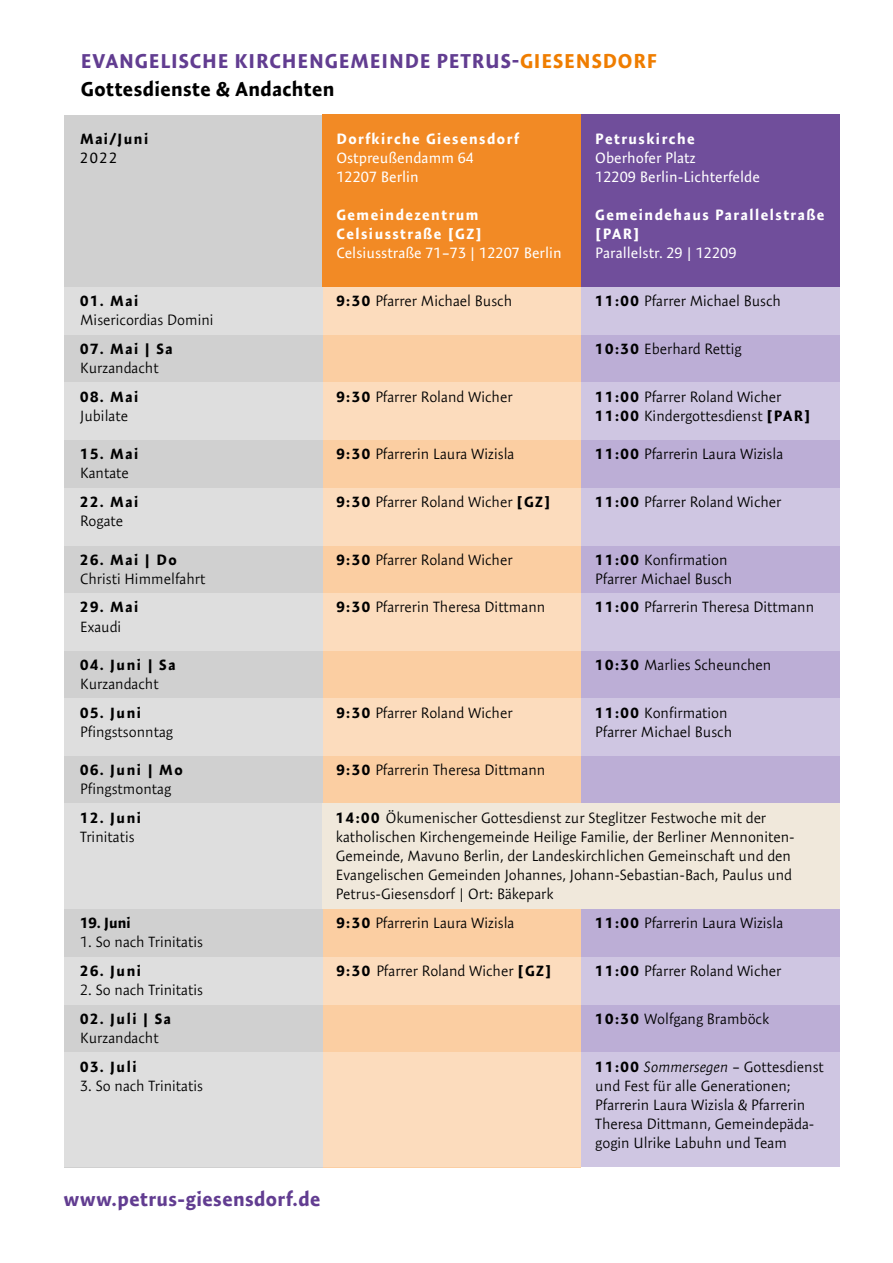
<style>
.page{position:relative;width:893px;height:1263px;background:#fff}
.page>*{position:absolute;margin:0;border:0;box-sizing:border-box;transform-origin:0 0}
.t1{font:700 20.25px/28.2px "Expo Sans Pro";letter-spacing:.045em;color:#623d91}
.t2{font:700 20.25px "Expo Sans Pro";letter-spacing:.025em;color:#623d91}
.t3{font:300 15px/19.2px "Expo Sans Pro";color:#000}
.t4{font:700 15px "Expo Sans Pro";letter-spacing:.1em;color:#000}
.t5{font:15px/19.2px "Expo Sans Pro";color:#fff}
.t6{font:700 15px/19.2px "Expo Sans Pro";letter-spacing:.1em;color:#fff}
.t7{font:15px "Expo Sans Pro";color:#000}
.s1{color:#ef7d00}
.s2{color:#000}
.s3{font-weight:700}
.s4{font-style:italic}
</style>
<div class="page">
<div style="left:322px;top:249px;width:259px;height:918px;background:#fbcea2"></div>
<div style="left:64px;top:115px;width:258px;height:1052px;background:#d0d0d0"></div>
<div style="left:322px;top:115px;width:259px;height:172px;background:#f28a25"></div>
<div style="left:581px;top:196px;width:259px;height:971px;background:#bcaed6"></div>
<svg style="left:64px;top:287px;width:776px;height:48px"></svg>
<svg style="left:64px;top:383px;width:776px;height:57px"></svg>
<svg style="left:64px;top:488px;width:776px;height:57px"></svg>
<svg style="left:64px;top:593px;width:776px;height:58px"></svg>
<svg style="left:64px;top:698px;width:776px;height:58px"></svg>
<svg style="left:64px;top:957px;width:776px;height:48px"></svg>
<svg style="left:64px;top:1052px;width:776px;height:115px"></svg>
<div style="left:581px;top:115px;width:259px;height:172px;background:#704e9b"></div>
<div style="left:64px;top:804px;width:776px;height:105px;background:linear-gradient(to right,#dedede,#f6ebda)"></div>
<h1 class="t1" style="left:81px;top:46px;width:577px">EVANGELISCHE KIRCHENGEMEINDE PETRUS-<span class="s1">GIESENSDORF<br></span><span class="s2">Gottesdienste &amp; Andachten</span></h1>
<p class="t4" style="left:80px;top:129px;width:70px">Mai/Juni</p>
<p class="t7" style="left:80px;top:149px;width:39px">2022</p>
<p class="t4" style="left:80px;top:292px;width:60px">01. Mai</p>
<p class="t3" style="left:80px;top:310px;width:135px">Misericordias Domini</p>
<p class="t4" style="left:80px;top:339px;width:94px">07. Mai | Sa</p>
<p class="t3" style="left:80px;top:358px;width:80px">Kurzandacht</p>
<p class="t4" style="left:80px;top:387px;width:60px">08. Mai</p>
<p class="t3" style="left:80px;top:406px;width:49px">Jubilate</p>
<p class="t4" style="left:80px;top:445px;width:60px">15. Mai</p>
<p class="t3" style="left:80px;top:463px;width:50px">Kantate</p>
<p class="t4" style="left:80px;top:493px;width:60px">22. Mai</p>
<p class="t3" style="left:80px;top:511px;width:44px">Rogate</p>
<p class="t4" style="left:80px;top:550px;width:98px">26. Mai | Do</p>
<p class="t3" style="left:80px;top:569px;width:127px">Christi Himmelfahrt</p>
<p class="t4" style="left:80px;top:598px;width:60px">29. Mai</p>
<p class="t3" style="left:80px;top:617px;width:43px">Exaudi</p>
<p class="t4" style="left:80px;top:655px;width:97px">04. Juni | Sa</p>
<p class="t3" style="left:80px;top:674px;width:80px">Kurzandacht</p>
<p class="t4" style="left:80px;top:703px;width:62px">05. Juni</p>
<p class="t3" style="left:80px;top:722px;width:94px">Pfingstsonntag</p>
<p class="t4" style="left:80px;top:760px;width:104px">06. Juni | Mo</p>
<p class="t3" style="left:80px;top:779px;width:92px">Pfingstmontag</p>
<p class="t4" style="left:80px;top:808px;width:62px">12. Juni</p>
<p class="t3" style="left:80px;top:827px;width:56px">Trinitatis</p>
<p class="t4" style="left:80px;top:914px;width:52px">19. Juni</p>
<p class="t3" style="left:80px;top:932px;width:124px">1. So nach Trinitatis</p>
<p class="t4" style="left:80px;top:961px;width:62px">26. Juni</p>
<p class="t3" style="left:80px;top:980px;width:124px">2. So nach Trinitatis</p>
<p class="t4" style="left:80px;top:1009px;width:92px">02. Juli | Sa</p>
<p class="t3" style="left:80px;top:1028px;width:80px">Kurzandacht</p>
<p class="t4" style="left:80px;top:1057px;width:58px">03. Juli</p>
<p class="t3" style="left:80px;top:1076px;width:124px">3. So nach Trinitatis</p>
<h1 class="t2" style="left:64px;top:1186px;width:258px">www.petrus-giesensdorf.de</h1>
<p class="t6" style="left:336px;top:129px;width:184px">Dorfkirche Giesensdorf</p>
<p class="t5" style="left:336px;top:148px;width:139px">Ostpreußendamm 64<br>12207 Berlin</p>
<p class="t6" style="left:336px;top:205px;width:147px">Gemeindezentrum<br>Celsiusstraße [GZ]</p>
<p class="t5" style="left:336px;top:243px;width:227px">Celsiusstraße 71–73 | 12207 Berlin</p>
<p class="t3" style="left:336px;top:291px;width:177px"><span class="s3">9:30</span> Pfarrer Michael Busch</p>
<p class="t3" style="left:336px;top:387px;width:178px"><span class="s3">9:30</span> Pfarrer Roland Wicher</p>
<p class="t3" style="left:336px;top:444px;width:180px"><span class="s3">9:30</span> Pfarrerin Laura Wizisla</p>
<p class="t3" style="left:336px;top:492px;width:216px"><span class="s3">9:30</span> Pfarrer Roland Wicher <span class="s3">[GZ]</span></p>
<p class="t3" style="left:336px;top:550px;width:178px"><span class="s3">9:30</span> Pfarrer Roland Wicher</p>
<p class="t3" style="left:336px;top:597px;width:210px"><span class="s3">9:30</span> Pfarrerin Theresa Dittmann</p>
<p class="t3" style="left:336px;top:703px;width:178px"><span class="s3">9:30</span> Pfarrer Roland Wicher</p>
<p class="t3" style="left:336px;top:760px;width:210px"><span class="s3">9:30</span> Pfarrerin Theresa Dittmann</p>
<p class="t6" style="left:595px;top:128px;width:101px">Petruskirche</p>
<p class="t5" style="left:595px;top:148px;width:166px">Oberhofer Platz<br>12209 Berlin-Lichterfelde</p>
<p class="t6" style="left:595px;top:205px;width:231px">Gemeindehaus Parallelstraße [PAR]</p>
<p class="t5" style="left:595px;top:243px;width:143px">Parallelstr. 29 | 12209</p>
<p class="t3" style="left:595px;top:291px;width:187px"><span class="s3">11:00</span> Pfarrer Michael Busch</p>
<p class="t3" style="left:595px;top:339px;width:148px"><span class="s3">10:30</span> Eberhard Rettig</p>
<p class="t3" style="left:595px;top:387px;width:217px"><span class="s3">11:00</span> Pfarrer Roland Wicher<br><span class="s3">11:00</span> Kindergottesdienst <span class="s3">[PAR]</span></p>
<p class="t3" style="left:595px;top:444px;width:189px"><span class="s3">11:00</span> Pfarrerin Laura Wizisla</p>
<p class="t3" style="left:595px;top:492px;width:188px"><span class="s3">11:00</span> Pfarrer Roland Wicher</p>
<p class="t3" style="left:595px;top:550px;width:138px"><span class="s3">11:00</span> Konfirmation<br>Pfarrer Michael Busch</p>
<p class="t3" style="left:595px;top:597px;width:220px"><span class="s3">11:00</span> Pfarrerin Theresa Dittmann</p>
<p class="t3" style="left:595px;top:655px;width:178px"><span class="s3">10:30</span> Marlies Scheunchen</p>
<p class="t3" style="left:595px;top:703px;width:138px"><span class="s3">11:00</span> Konfirmation<br>Pfarrer Michael Busch</p>
<p class="t3" style="left:336px;top:808px;width:459px"><span class="s3">14:00</span> Ökumenischer Gottesdienst zur Steglitzer Festwoche mit der katholischen Kirchengemeinde Heilige Familie, der Berliner Mennoniten-Gemeinde, Mavuno Berlin, der Landeskirchlichen Gemeinschaft und den Evangelischen Gemeinden Johannes, Johann-Sebastian-Bach, Paulus und Petrus-Giesensdorf | Ort: Bäkepark</p>
<p class="t3" style="left:336px;top:913px;width:180px"><span class="s3">9:30</span> Pfarrerin Laura Wizisla</p>
<p class="t3" style="left:336px;top:961px;width:217px"><span class="s3">9:30</span> Pfarrer Roland Wicher <span class="s3">[GZ]</span></p>
<p class="t3" style="left:595px;top:913px;width:189px"><span class="s3">11:00</span> Pfarrerin Laura Wizisla</p>
<p class="t3" style="left:595px;top:961px;width:188px"><span class="s3">11:00</span> Pfarrer Roland Wicher</p>
<p class="t3" style="left:595px;top:1009px;width:175px"><span class="s3">10:30</span> Wolfgang Bramböck</p>
<p class="t3" style="left:595px;top:1057px;width:230px"><span class="s3">11:00</span> <span class="s4">Sommersegen</span> – Gottesdienst und Fest für alle Generationen; Pfarrerin Laura Wizisla &amp; Pfarrerin Theresa Dittmann, Gemeindepäda&shy;gogin Ulrike Labuhn und Team</p>
</div>
